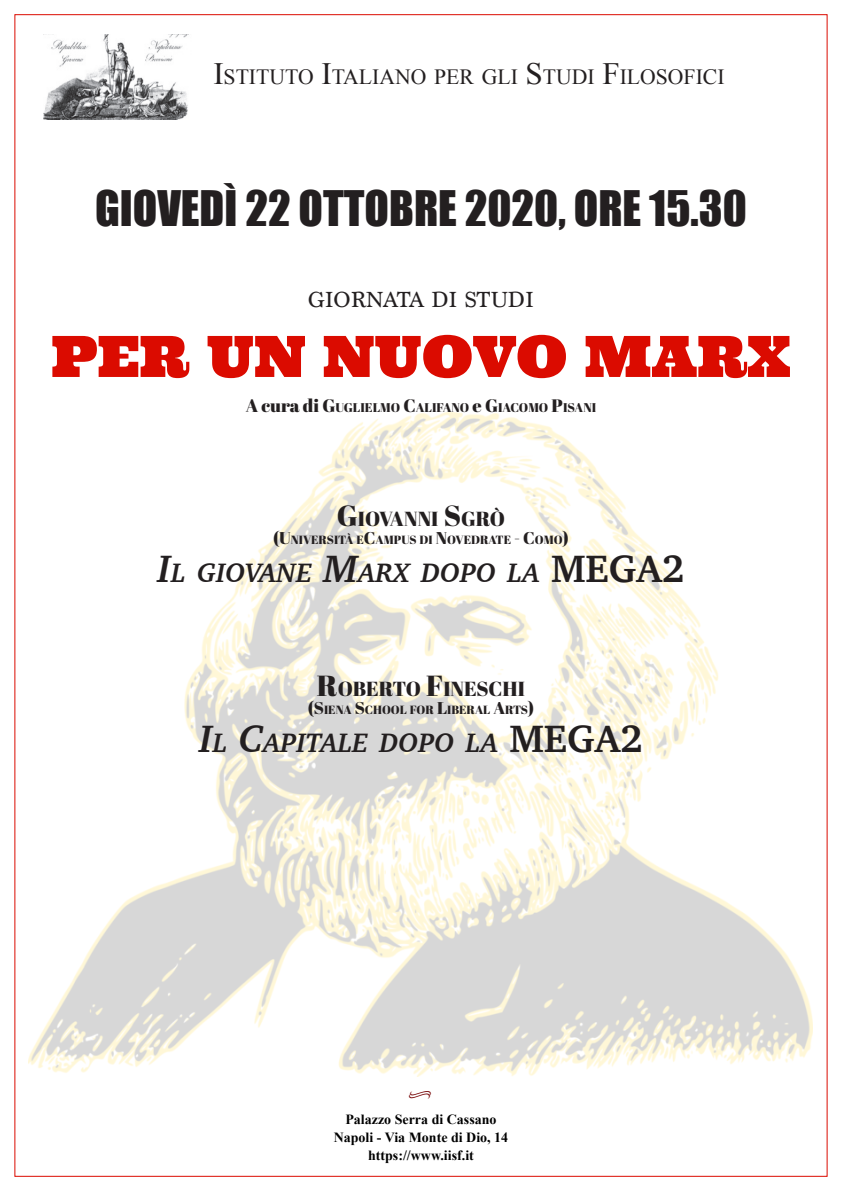
<style>
.page{position:relative;width:842px;height:1191px;background:#fff}
.page>*{position:absolute;margin:0;border:0;box-sizing:border-box;transform-origin:0 0}
.t1{font:57px "Ultra";color:#db0b00}
.t2{font:45px "Impact";color:#231f20}
.t3{font:italic 700 27.3px "Charter";color:#231f20}
.t4{font:23px "Marion";color:#231f20}
.t5{font:21.7px "Times New Roman";color:#231f20}
.t6{font:20.3px "Abril Fatface";color:#231f20}
.t7{font:14.9px "Minion Pro";color:#760405}
.t8{font:700 14px "Times New Roman";color:#000}
.t9{font:12.6px "Abril Fatface";color:#231f20}
.t10{font:11.9px "Abril Fatface";color:#231f20}
.s1{font-size:31px}
.s2{font-size:18px}
.s3{font-size:29px}
.s4{font-size:17px}
.s5{font-size:39px}
.s6{font-style:normal;font-size:39px}
</style>
<div class="page">
<img style="left:28px;top:413px;width:784px;height:663px">
<img style="left:44px;top:34px;width:145px;height:86px">
<p class="t5" style="left:213px;top:62px;width:512px"><span class="s1">I</span>STITUTO <span class="s1">I</span>TALIANO PER GLI <span class="s1">S</span> TUDI <span class="s1">F</span>ILOSOFICI</p>
<p class="t2" style="left:95px;top:173px;width:653px">GIOVEDÌ 22 OTTOBRE 2020, ORE 15.30</p>
<p class="t4" style="left:308px;top:286px;width:228px">GIORNATA DI STUDI</p>
<p class="t1" style="left:51px;top:319px;width:741px">PER UN NUOVO MARX</p>
<p class="t9" style="left:246px;top:398px;width:352px"><span class="s2">A cura di</span> <span class="s2">G</span>UGLIELMO <span class="s2">C</span>ALIFANO <span class="s2">e</span> <span class="s2">G</span>IACOMO <span class="s2">P</span>ISANI</p>
<p class="t6" style="left:337px;top:504px;width:170px"><span class="s3">G</span>IOVANNI <span class="s3">S</span>GRÒ</p>
<p class="t10" style="left:273px;top:531px;width:297px"><span class="s4">(U</span>NIVERSITÀ E<span class="s4">C</span>AMPUS DI <span class="s4">N</span>OVEDRATE <span class="s4">- C</span>OMO<span class="s4">)</span></p>
<p class="t3" style="left:157px;top:549px;width:529px"><span class="s5">I</span>L GIOVANE <span class="s5">M</span>ARX DOPO LA <span class="s6">MEGA2</span></p>
<p class="t6" style="left:317px;top:674px;width:210px"><span class="s3">R</span>OBERTO <span class="s3">F</span>INESCHI</p>
<p class="t10" style="left:308px;top:701px;width:228px"><span class="s4">(S</span>IENA <span class="s4">S</span>CHOOL FOR <span class="s4">L</span>IBERAL <span class="s4">A</span>RTS<span class="s4">)</span></p>
<p class="t3" style="left:199px;top:719px;width:445px"><span class="s5">I</span>L <span class="s5">C</span>APITALE DOPO LA <span class="s6">MEGA2</span></p>
<p class="t7" style="left:408px;top:1083px;width:25px">•</p>
<p class="t8" style="left:345px;top:1109px;width:153px">Palazzo Serra di Cassano</p>
<p class="t8" style="left:334px;top:1127px;width:176px">Napoli - Via Monte di Dio, 14</p>
<p class="t8" style="left:368px;top:1145px;width:107px">https://www.iisf.it</p>
</div>
